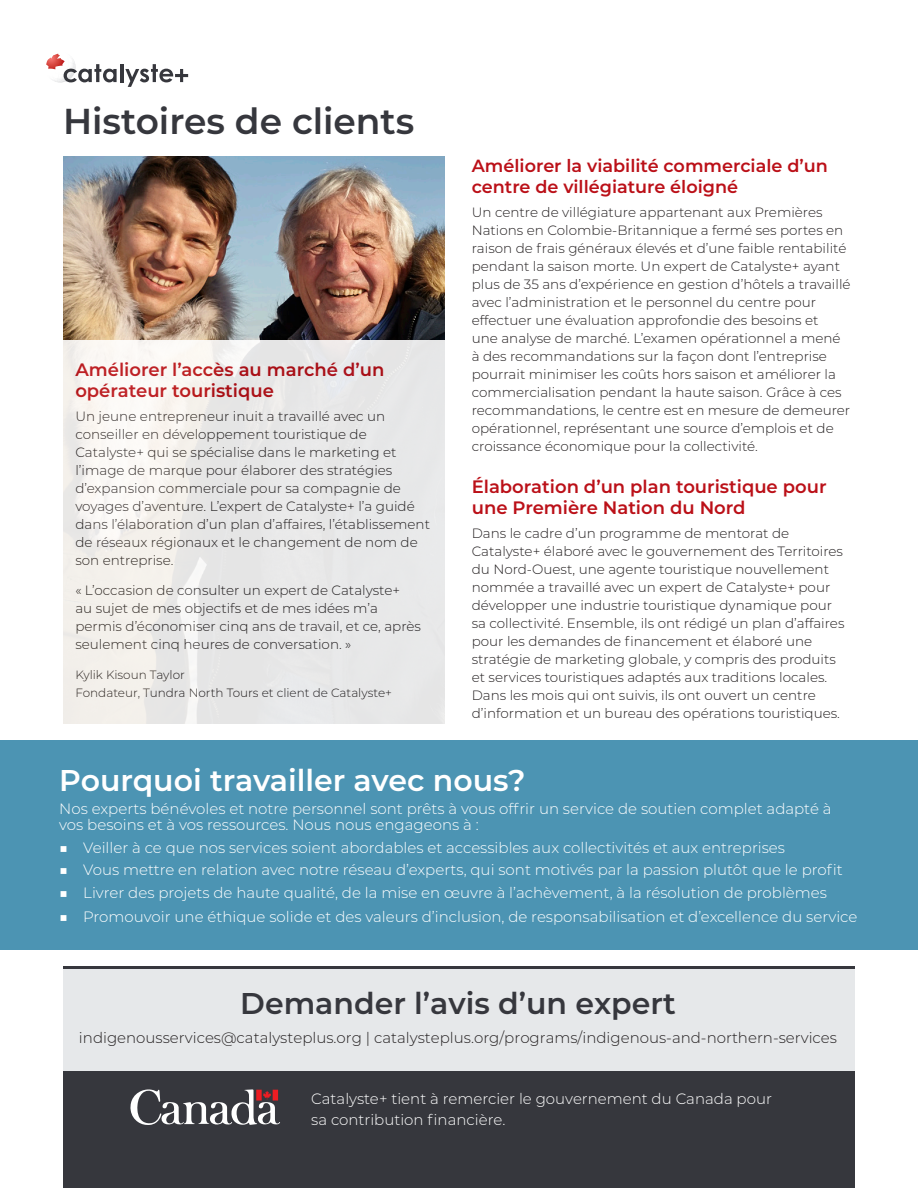
<style>
.page{position:relative;width:918px;height:1188px;background:#fff}
.page>*{position:absolute;margin:0;border:0;box-sizing:border-box;transform-origin:0 0}
.Body_-_Page_Title{font:600 36px "Montserrat";color:#36373d}
.Body_-_Subtitle_Big{font:600 30px "Montserrat";color:#fff}
.Body_-_Basic_Centred{font:600 30px "Montserrat";color:#36373d}
.Body_-_Subtitle_Basi{font:600 18px/21px "Montserrat";color:#bb1018}
.Body_-_Subtitle_Basi-2{font:600 17.7px/21px "Montserrat";color:#bb1018}
.Body_-_Subtitle_Big-2{font:300 15px/16.5px "Montserrat";color:#fff}
.Body_-_Basic_Centred-2{font:300 15px "Montserrat";color:#231f20}
.Utility_-_Knockout_L{font:300 15px/21px "Montserrat";color:#fff}
.Body_-_Basic{font:300 13.5px/18px "Montserrat";color:#231f20}
.t1{font:300 12px/18px "Montserrat";color:#231f20}
</style>
<div class="page">
<hr style="left:120px;top:64px;width:3px;height:18px;background:#36373d">
<svg style="left:125px;top:64px;width:63px;height:23px"></svg>
<svg style="left:46px;top:54px;width:71px;height:28px"></svg>
<div style="left:63px;top:968px;width:792px;height:103px;background:#e6e8ea"></div>
<hr style="left:63px;top:966px;width:792px;height:3px;background:#36373d">
<img style="left:63px;top:157px;width:381px;height:184px">
<svg style="left:63px;top:341px;width:382px;height:383px;background:#ebebea"></svg>
<div style="left:63px;top:1071px;width:792px;height:117px;background:#36373d"></div>
<svg style="left:130px;top:1089px;width:150px;height:36px"></svg>
<div style="left:0;top:740px;width:918px;height:210px;background:#4c94b3"></div>
<p class="Body_-_Page_Title" style="left:63px;top:96px;width:353px">Histoires de clients</p>
<h3 class="Body_-_Subtitle_Basi" style="left:75px;top:358px;width:311px">Améliorer l’accès au marché d’un opérateur touristique</h3>
<p class="Body_-_Basic" style="left:75px;top:407px;width:356px">Un jeune entrepreneur inuit a travaillé avec un conseiller en développement touristique de Catalyste+ qui se spécialise dans le marketing et l’image de marque pour élaborer des stratégies d’expansion commerciale pour sa compagnie de voyages d’aventure. L’expert de Catalyste+ l’a guidé dans l’élaboration d’un plan d’affaires, l’établissement de réseaux régionaux et le changement de nom de son entreprise.</p>
<p class="Body_-_Basic" style="left:75px;top:581px;width:347px">« L’occasion de consulter un expert de Catalyste+<br>au sujet de mes objectifs et de mes idées m’a permis d’économiser cinq ans de travail, et ce, après seulement cinq heures de conversation. »</p>
<p class="t1" style="left:75px;top:665px;width:318px">Kylik Kisoun Taylor<br>Fondateur, Tundra North Tours et client de Catalyste+</p>
<p class="Body_-_Subtitle_Basi-2" style="left:472px;top:154px;width:358px">Améliorer la viabilité commerciale d’un centre de villégiature éloigné</p>
<p class="Body_-_Basic" style="left:472px;top:203px;width:380px">Un centre de villégiature appartenant aux Premières Nations en Colombie-Britannique a fermé ses portes en raison de frais généraux élevés et d’une faible rentabilité pendant la saison morte. Un expert de Catalyste+ ayant plus de 35 ans d’expérience en gestion d’hôtels a travaillé avec l’administration et le personnel du centre pour effectuer une évaluation approfondie des besoins et<br>une analyse de marché. L’examen opérationnel a mené à des recommandations sur la façon dont l’entreprise pourrait minimiser les coûts hors saison et améliorer la commercialisation pendant la haute saison. Grâce à ces recommandations, le centre est en mesure de demeurer opérationnel, représentant une source d’emplois et de croissance économique pour la collectivité.</p>
<p class="Body_-_Subtitle_Basi" style="left:472px;top:475px;width:356px">Élaboration d’un plan touristique pour une Première Nation du Nord</p>
<p class="Body_-_Basic" style="left:472px;top:524px;width:374px">Dans le cadre d’un programme de mentorat de Catalyste+ élaboré avec le gouvernement des Territoires du Nord-Ouest, une agente touristique nouvellement nommée a travaillé avec un expert de Catalyste+ pour développer une industrie touristique dynamique pour sa collectivité. Ensemble, ils ont rédigé un plan d’affaires pour les demandes de financement et élaboré une stratégie de marketing globale, y compris des produits et services touristiques adaptés aux traditions locales.<br>Dans les mois qui ont suivis, ils ont ouvert un centre d’information et un bureau des opérations touristiques.</p>
<p class="Body_-_Subtitle_Big" style="left:59px;top:759px;width:468px">Pourquoi travailler avec nous?</p>
<p class="Body_-_Subtitle_Big-2" style="left:59px;top:800px;width:774px">Nos experts bénévoles et notre personnel sont prêts à vous offrir un service de soutien complet adapté à vos besoins et à vos ressources. Nous nous engageons à :</p>
<p class="Body_-_Subtitle_Big-2" style="left:59px;top:839px;width:727px">■ Veiller à ce que nos services soient abordables et accessibles aux collectivités et aux entreprises</p>
<p class="Body_-_Subtitle_Big-2" style="left:59px;top:861px;width:785px">■ Vous mettre en relation avec notre réseau d’experts, qui sont motivés par la passion plutôt que le profit</p>
<p class="Body_-_Subtitle_Big-2" style="left:59px;top:884px;width:769px">■ Livrer des projets de haute qualité, de la mise en œuvre à l’achèvement, à la résolution de problèmes</p>
<p class="Body_-_Subtitle_Big-2" style="left:59px;top:908px;width:800px">■ Promouvoir une éthique solide et des valeurs d’inclusion, de responsabilisation et d’excellence du service</p>
<p class="Body_-_Basic_Centred" style="left:240px;top:982px;width:437px">Demander l’avis d’un expert</p>
<p class="Body_-_Basic_Centred-2" style="left:79px;top:1028px;width:760px">indigenousservices@catalysteplus.org | catalysteplus.org/programs/indigenous-and-northern-services</p>
<p class="Utility_-_Knockout_L" style="left:311px;top:1088px;width:462px">Catalyste+ tient à remercier le gouvernement du Canada pour sa contribution financière.</p>
</div>
